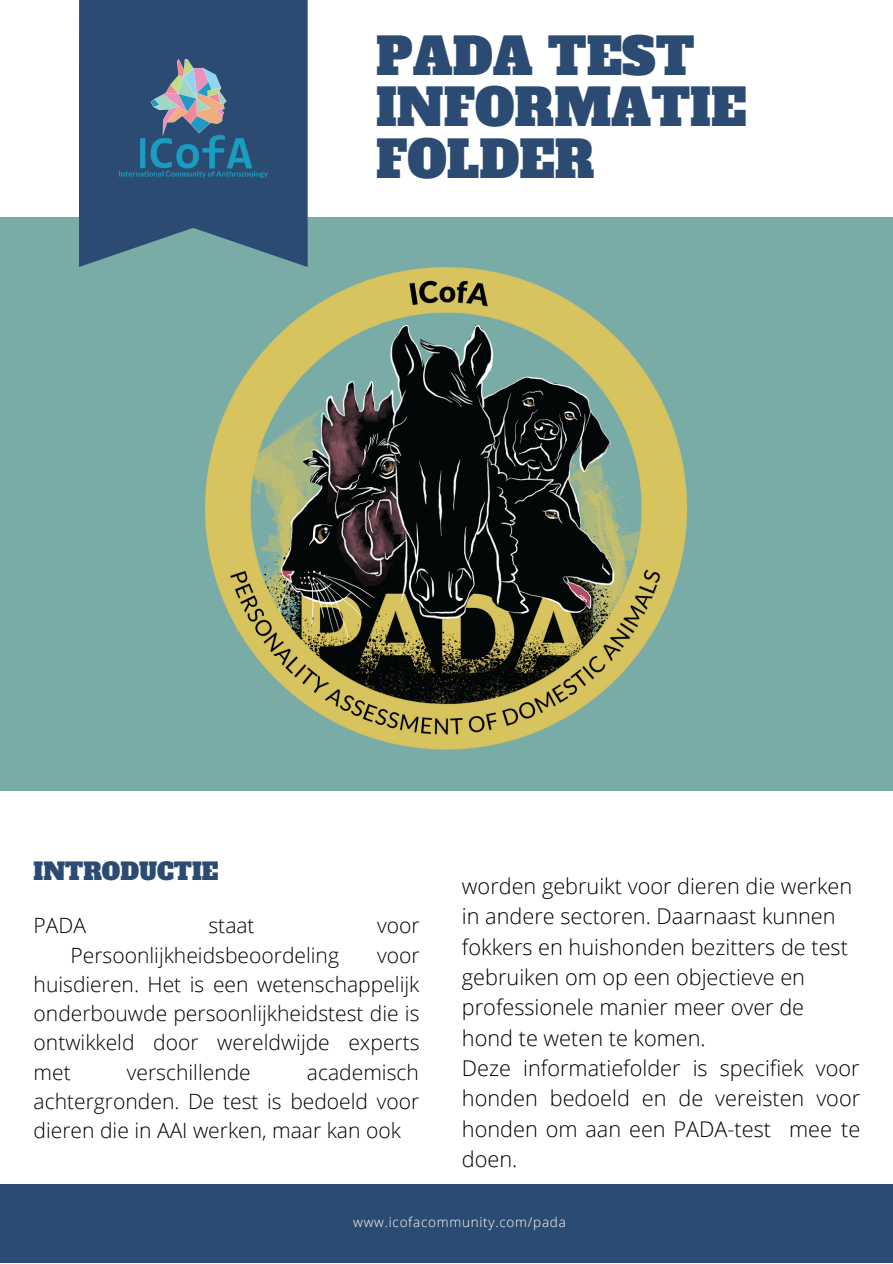
<style>
.page{position:relative;width:893px;height:1264px;background:#fff}
.page>*{position:absolute;margin:0;border:0;box-sizing:border-box;transform-origin:0 0}
.t1{font:49.8px/51.8px "Alfa Slab One";color:#2c4b73}
.t2{font:23.25px "Alfa Slab One";color:#2c4b73}
.t3{font:300 21.75px/30.3px "Open Sans";color:#000}
.t4{font:300 21px/29.2px "Open Sans";color:#000;text-align:justify}
.t5{font:300 13.5px "Open Sans";letter-spacing:.055em;color:#fff}
</style>
<div class="page">
<div style="left:0;top:218px;width:892px;height:572px;background:#79aba7"></div>
<div style="left:79px;top:0;width:228px;height:267px;background:#2c4b73"></div>
<div style="left:0;top:1183px;width:892px;height:79px;background:#2c4b73"></div>
<img style="left:119px;top:59px;width:149px;height:118px">
<img style="left:205px;top:267px;width:481px;height:499px">
<h1 class="t1" style="left:376px;top:31px;width:372px">PADA TEST<br>INFORMATIE<br>FOLDER</h1>
<p class="t2" style="left:34px;top:855px;width:186px">INTRODUCTIE</p>
<p class="t4" style="left:34px;top:910px;width:54px">PADA</p>
<p class="t4" style="left:208px;top:910px;width:48px">staat</p>
<p class="t4" style="left:377px;top:910px;width:44px">voor</p>
<p class="t4" style="left:71px;top:939px;width:270px">Persoonlijkheidsbeoordeling</p>
<p class="t4" style="left:34px;top:939px;width:387px;text-indent:343px">voor huisdieren. Het is een wetenschappelijk onderbouwde persoonlijkheidstest die is ontwikkeld door wereldwijde experts met</p>
<p class="t4" style="left:34px;top:1056px;width:387px;text-indent:273px">academisch achtergronden. De test is bedoeld voor dieren die in AAI werken, maar kan ook</p>
<p class="t4" style="left:127px;top:1056px;width:125px">verschillende</p>
<p class="t3" style="left:462px;top:870px;width:400px">worden gebruikt voor dieren die werken in andere sectoren. Daarnaast kunnen fokkers en huishonden bezitters de test gebruiken om op een objectieve en professionele manier meer over de hond te weten te komen.<br>Deze informatiefolder is specifiek voor honden bedoeld en de vereisten voor honden om aan een PADA-test mee te doen.</p>
<p class="t5" style="left:353px;top:1212px;width:214px">www.icofacommunity.com/pada</p>
</div>
